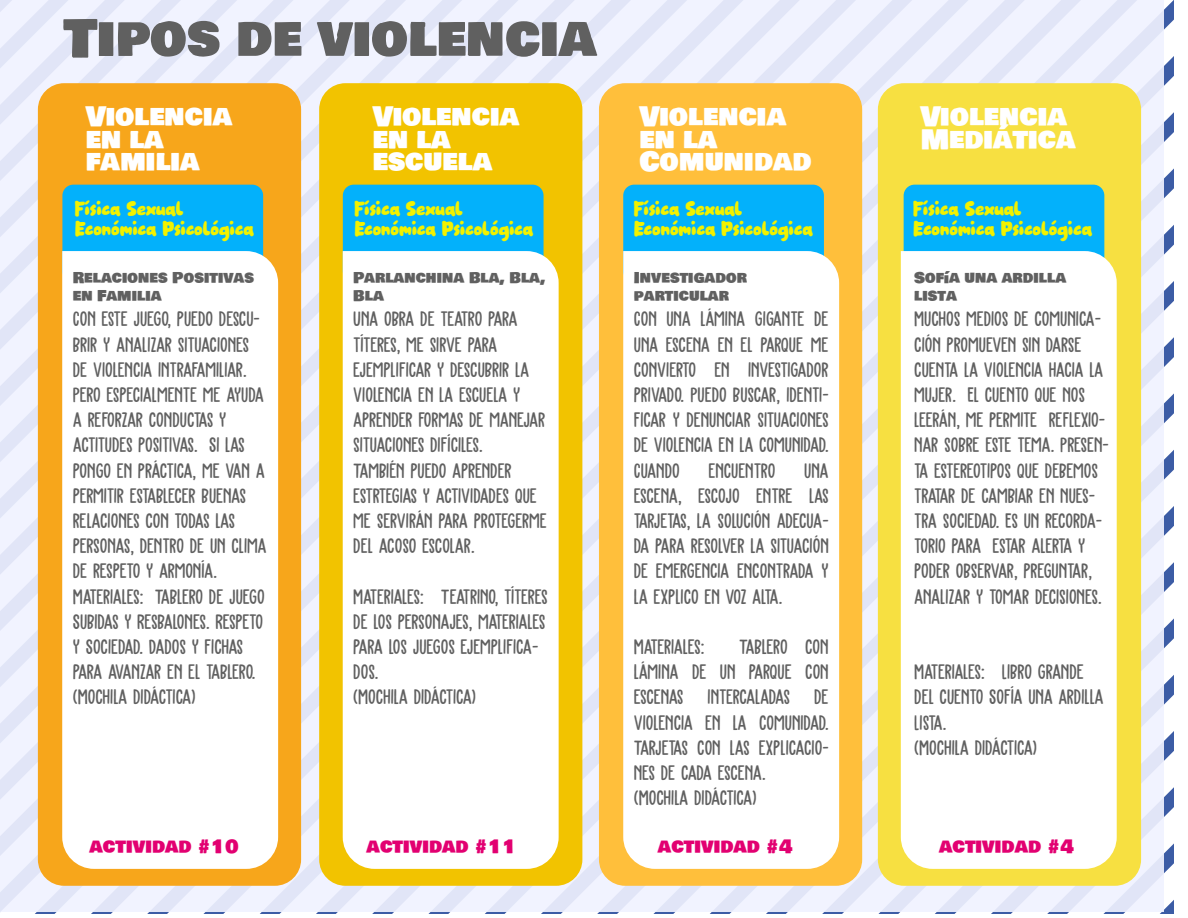
<style>
.page{position:relative;width:1188px;height:918px;background:#fff}
.page>*{position:absolute;margin:0;border:0;box-sizing:border-box;transform-origin:0 0}
.t1{font:51.75px "Bowlby One SC";color:#606060}
.t2{font:26.85px/22.5px "Bowlby One SC";color:#fff}
.t3{font:21px/25.2px "Bearskin DEMO";letter-spacing:-.015em;color:#606060}
.t4{font:19.5px/19.5px "Hey Kidstoon";letter-spacing:-.005em;color:#f2f200}
.t5{font:18.45px "Bowlby One SC";color:#e20071}
.t6{font:15px/18px "Bowlby One SC";color:#606060}
</style>
<div class="page">
<div style="left:0;top:0;width:1164px;height:912px;background:linear-gradient(to right,#ebeefc,#ebeefc)"></div>
<div style="left:38px;top:83px;width:263px;height:803px;background:linear-gradient(to right,#f7a61b,#f7a61c);border-radius:26px"></div>
<div style="left:319px;top:83px;width:263px;height:803px;background:#f2c300;border-radius:26px"></div>
<div style="left:599px;top:83px;width:263px;height:803px;background:#ffbf3b;border-radius:26px"></div>
<div style="left:878px;top:83px;width:263px;height:803px;background:#f7e041;border-radius:26px"></div>
<div style="left:62px;top:185px;width:201px;height:97px;background:#03b1fb;border-radius:11px"></div>
<div style="left:343px;top:185px;width:201px;height:97px;background:#03b1fb;border-radius:11px"></div>
<div style="left:623px;top:185px;width:201px;height:97px;background:#03b1fb;border-radius:11px"></div>
<div style="left:904px;top:185px;width:200px;height:97px;background:#03b1fb;border-radius:11px"></div>
<svg style="left:62px;top:251px;width:216px;height:618px"></svg>
<div style="left:343px;top:251px;width:216px;height:618px;background:#fff"></div>
<div style="left:623px;top:251px;width:216px;height:618px;background:#fff"></div>
<div style="left:901px;top:251px;width:216px;height:618px;background:#fff"></div>
<h1 class="t1" style="left:64px;top:0;width:534px">Tipos de violencia</h1>
<p class="t2" style="left:86px;top:106px;width:148px">Violencia en la familia</p>
<p class="t4" style="left:75px;top:199px;width:181px">Física Sexual<br>Económica Psicológica</p>
<p class="t4" style="left:355px;top:199px;width:181px">Física Sexual<br>Económica Psicológica</p>
<p class="t4" style="left:634px;top:199px;width:181px">Física Sexual<br>Económica Psicológica</p>
<p class="t4" style="left:914px;top:199px;width:181px">Física Sexual<br>Económica Psicológica</p>
<p class="t2" style="left:373px;top:106px;width:148px">Violencia en la escuela</p>
<p class="t2" style="left:639px;top:106px;width:174px">Violencia en la<br>Comunidad</p>
<p class="t2" style="left:920px;top:106px;width:157px">Violencia<br>Mediática</p>
<p class="t6" style="left:73px;top:269px;width:183px">Relaciones Positivas en Familia</p>
<p class="t3" style="left:73px;top:306px;width:196px">CON ESTE JUEGO, PUEDO DESCU-<br>BRIR Y ANALIZAR SITUACIONES<br>DE VIOLENCIA INTRAFAMILIAR.<br>PERO ESPECIALMENTE ME AYUDA<br>A REFORZAR CONDUCTAS Y<br>ACTITUDES POSITIVAS. SI LAS<br>PONGO EN PRÁCTICA, ME VAN A<br>PERMITIR ESTABLECER BUENAS<br>RELACIONES CON TODAS LAS<br>PERSONAS, DENTRO DE UN CLIMA<br>DE RESPETO Y ARMONÍA.<br>MATERIALES: TABLERO DE JUEGO<br>SUBIDAS Y RESBALONES. RESPETO<br>Y SOCIEDAD. DADOS Y FICHAS<br>PARA AVANZAR EN EL TABLERO. (MOCHILA DIDÁCTICA)</p>
<p class="t6" style="left:353px;top:269px;width:194px">Parlanchina Bla, Bla,<br>Bla</p>
<p class="t3" style="left:353px;top:306px;width:195px">UNA OBRA DE TEATRO PARA<br>TÍTERES, ME SIRVE PARA<br>EJEMPLIFICAR Y DESCUBRIR LA<br>VIOLENCIA EN LA ESCUELA Y<br>APRENDER FORMAS DE MANEJAR<br>SITUACIONES DIFÍCILES.<br>TAMBIÉN PUEDO APRENDER<br>ESTRTEGIAS Y ACTIVIDADES QUE<br>ME SERVIRÁN PARA PROTEGERME<br>DEL ACOSO ESCOLAR.</p>
<p class="t3" style="left:353px;top:583px;width:196px">MATERIALES: TEATRINO, TÍTERES<br>DE LOS PERSONAJES, MATERIALES<br>PARA LOS JUEGOS EJEMPLIFICA-<br>DOS.<br>(MOCHILA DIDÁCTICA)</p>
<p class="t6" style="left:634px;top:269px;width:115px">Investigador particular</p>
<p class="t3" style="left:634px;top:306px;width:196px;text-align:justify">CON UNA LÁMINA GIGANTE DE UNA ESCENA EN EL PARQUE ME CONVIERTO EN INVESTIGADOR PRIVADO. PUEDO BUSCAR, IDENTI-FICAR Y DENUNCIAR SITUACIONES DE VIOLENCIA EN LA COMUNIDAD.<br>CUANDO</p>
<p class="t3" style="left:708px;top:457px;width:68px">ENCUENTRO</p>
<p class="t3" style="left:634px;top:457px;width:196px;text-align:justify;text-indent:170px">UNA ESCENA, ESCOJO ENTRE LAS TARJETAS, LA SOLUCIÓN ADECUA-DA PARA RESOLVER LA SITUACIÓN DE EMERGENCIA ENCONTRADA Y LA EXPLICO EN VOZ ALTA.</p>
<p class="t3" style="left:634px;top:634px;width:72px">MATERIALES:</p>
<p class="t3" style="left:634px;top:634px;width:196px;text-indent:105px">TABLERO CON<br>LÁMINA DE UN PARQUE CON<br>ESCENAS INTERCALADAS DE<br>VIOLENCIA EN LA COMUNIDAD.<br>TARJETAS CON LAS EXPLICACIO-<br>NES DE CADA ESCENA.<br>(MOCHILA DIDÁCTICA)</p>
<p class="t6" style="left:914px;top:269px;width:154px">Sofía una ardilla lista</p>
<p class="t3" style="left:914px;top:306px;width:196px">MUCHOS MEDIOS DE COMUNICA-<br>CIÓN PROMUEVEN SIN DARSE<br>CUENTA LA VIOLENCIA HACIA LA<br>MUJER. EL CUENTO QUE NOS<br>LEERÁN, ME PERMITE REFLEXIO-<br>NAR SOBRE ESTE TEMA. PRESEN-<br>TA ESTEREOTIPOS QUE DEBEMOS<br>TRATAR DE CAMBIAR EN NUES-<br>TRA SOCIEDAD. ES UN RECORDA-<br>TORIO PARA ESTAR ALERTA Y<br>PODER OBSERVAR, PREGUNTAR,<br>ANALIZAR Y TOMAR DECISIONES.</p>
<p class="t3" style="left:914px;top:659px;width:191px">MATERIALES: LIBRO GRANDE<br>DEL CUENTO SOFÍA UNA ARDILLA<br>LISTA.<br>(MOCHILA DIDÁCTICA)</p>
<p class="t5" style="left:90px;top:833px;width:151px">actividad #10</p>
<p class="t5" style="left:367px;top:833px;width:152px">actividad #11</p>
<p class="t5" style="left:658px;top:833px;width:136px">actividad #4</p>
<p class="t5" style="left:939px;top:833px;width:136px">actividad #4</p>
</div>
